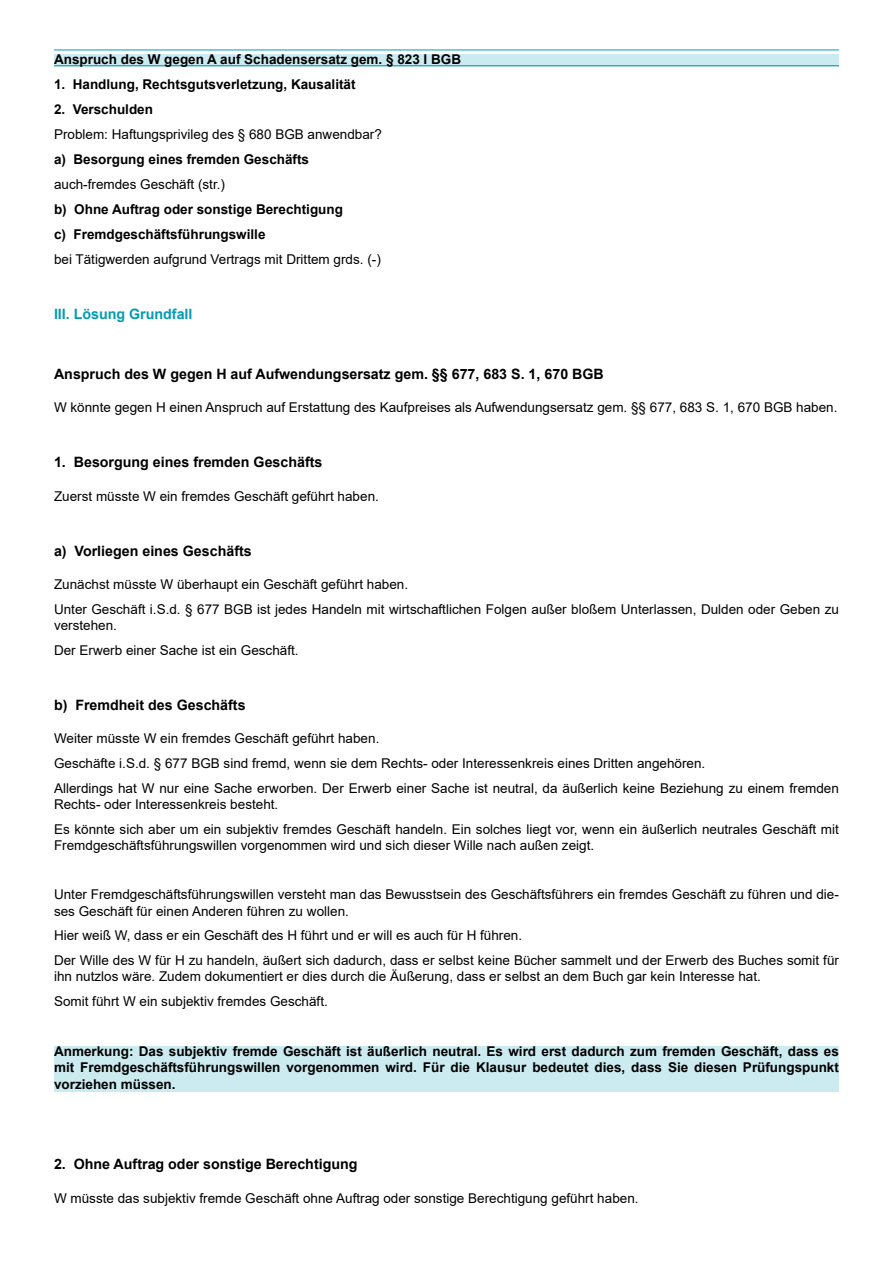
<style>
.page{position:relative;width:893px;height:1263px;background:#fff}
.page>*{position:absolute;margin:0;border:0;box-sizing:border-box;transform-origin:0 0}
.t1{font:700 14.25px "Arial";color:#000}
.t2{font:700 14.25px "Arial";color:#009cb4}
.t3{font:13.5px/24.8px "Arial";color:#000}
.t4{font:700 13.5px/16.2px "Arial";color:#000}
</style>
<div class="page">
<div style="left:54px;top:54px;width:785px;height:13px;background:#ccebf0"></div>
<hr style="left:54px;top:50px;width:785px;height:1px;background:#009cb4">
<hr style="left:54px;top:65px;width:785px;height:1px;background:#009cb4">
<div style="left:54px;top:1046px;width:785px;height:45px;background:#ccebf0"></div>
<p class="t4" style="left:54px;top:51px;width:409px">Anspruch des W gegen A auf Schadensersatz gem. § 823 I BGB</p>
<p class="t4" style="left:54px;top:76px;width:303px">1. Handlung, Rechtsgutsverletzung, Kausalität</p>
<p class="t4" style="left:54px;top:101px;width:101px">2. Verschulden</p>
<p class="t3" style="left:54px;top:122px;width:329px">Problem: Haftungsprivileg des § 680 BGB anwendbar?</p>
<p class="t4" style="left:54px;top:151px;width:257px">a) Besorgung eines fremden Geschäfts</p>
<p class="t3" style="left:54px;top:172px;width:173px">auch-fremdes Geschäft (str.)</p>
<p class="t4" style="left:54px;top:197px;width:291px;line-height:25px">b) Ohne Auftrag oder sonstige Berechtigung c) Fremdgeschäftsführungswille</p>
<p class="t3" style="left:54px;top:247px;width:328px">bei Tätigwerden aufgrund Vertrags mit Drittem grds. (-)</p>
<p class="t2" style="left:54px;top:304px;width:140px">III. Lösung Grundfall</p>
<p class="t1" style="left:54px;top:364px;width:551px">Anspruch des W gegen H auf Aufwendungsersatz gem. §§ 677, 683 S. 1, 670 BGB</p>
<p class="t3" style="left:54px;top:395px;width:785px">W könnte gegen H einen Anspruch auf Erstattung des Kaufpreises als Aufwendungsersatz gem. §§ 677, 683 S. 1, 670 BGB haben.</p>
<p class="t1" style="left:54px;top:452px;width:270px">1. Besorgung eines fremden Geschäfts</p>
<p class="t3" style="left:54px;top:483px;width:326px">Zuerst müsste W ein fremdes Geschäft geführt haben.</p>
<p class="t1" style="left:54px;top:541px;width:199px">a) Vorliegen eines Geschäfts</p>
<p class="t3" style="left:54px;top:572px;width:786px">Zunächst müsste W überhaupt ein Geschäft geführt haben.<br>Unter Geschäft i.S.d. § 677 BGB ist jedes Handeln mit wirtschaftlichen Folgen außer bloßem Unterlassen, Dulden oder Geben zu</p>
<p class="t3" style="left:54px;top:613px;width:246px">verstehen.<br>Der Erwerb einer Sache ist ein Geschäft.</p>
<p class="t1" style="left:54px;top:695px;width:193px">b) Fremdheit des Geschäfts</p>
<p class="t3" style="left:54px;top:726px;width:786px">Weiter müsste W ein fremdes Geschäft geführt haben.<br>Geschäfte i.S.d. § 677 BGB sind fremd, wenn sie dem Rechts- oder Interessenkreis eines Dritten angehören.<br>Allerdings hat W nur eine Sache erworben. Der Erwerb einer Sache ist neutral, da äußerlich keine Beziehung zu einem fremden</p>
<p class="t3" style="left:54px;top:792px;width:786px">Rechts- oder Interessenkreis besteht.<br>Es könnte sich aber um ein subjektiv fremdes Geschäft handeln. Ein solches liegt vor, wenn ein äußerlich neutrales Geschäft mit</p>
<p class="t3" style="left:54px;top:833px;width:542px">Fremdgeschäftsführungswillen vorgenommen wird und sich dieser Wille nach außen zeigt.</p>
<p class="t3" style="left:54px;top:886px;width:786px;line-height:16.2px">Unter Fremdgeschäftsführungswillen versteht man das Bewusstsein des Geschäftsführers ein fremdes Geschäft zu führen und die&shy;ses Geschäft für einen Anderen führen zu wollen.</p>
<p class="t3" style="left:54px;top:923px;width:786px">Hier weiß W, dass er ein Geschäft des H führt und er will es auch für H führen.<br>Der Wille des W für H zu handeln, äußert sich dadurch, dass er selbst keine Bücher sammelt und der Erwerb des Buches somit für</p>
<p class="t3" style="left:54px;top:964px;width:708px">ihn nutzlos wäre. Zudem dokumentiert er dies durch die Äußerung, dass er selbst an dem Buch gar kein Interesse hat.<br>Somit führt W ein subjektiv fremdes Geschäft.</p>
<p class="t4" style="left:54px;top:1043px;width:786px;text-align:justify">Anmerkung: Das subjektiv fremde Geschäft ist äußerlich neutral. Es wird erst dadurch zum fremden Geschäft, dass es mit Fremdgeschäftsführungswillen vorgenommen wird. Für die Klausur bedeutet dies, dass Sie diesen Prüfungspunkt vorziehen müssen.</p>
<p class="t1" style="left:54px;top:1154px;width:305px">2. Ohne Auftrag oder sonstige Berechtigung</p>
<p class="t3" style="left:54px;top:1185px;width:586px">W müsste das subjektiv fremde Geschäft ohne Auftrag oder sonstige Berechtigung geführt haben.</p>
</div>
